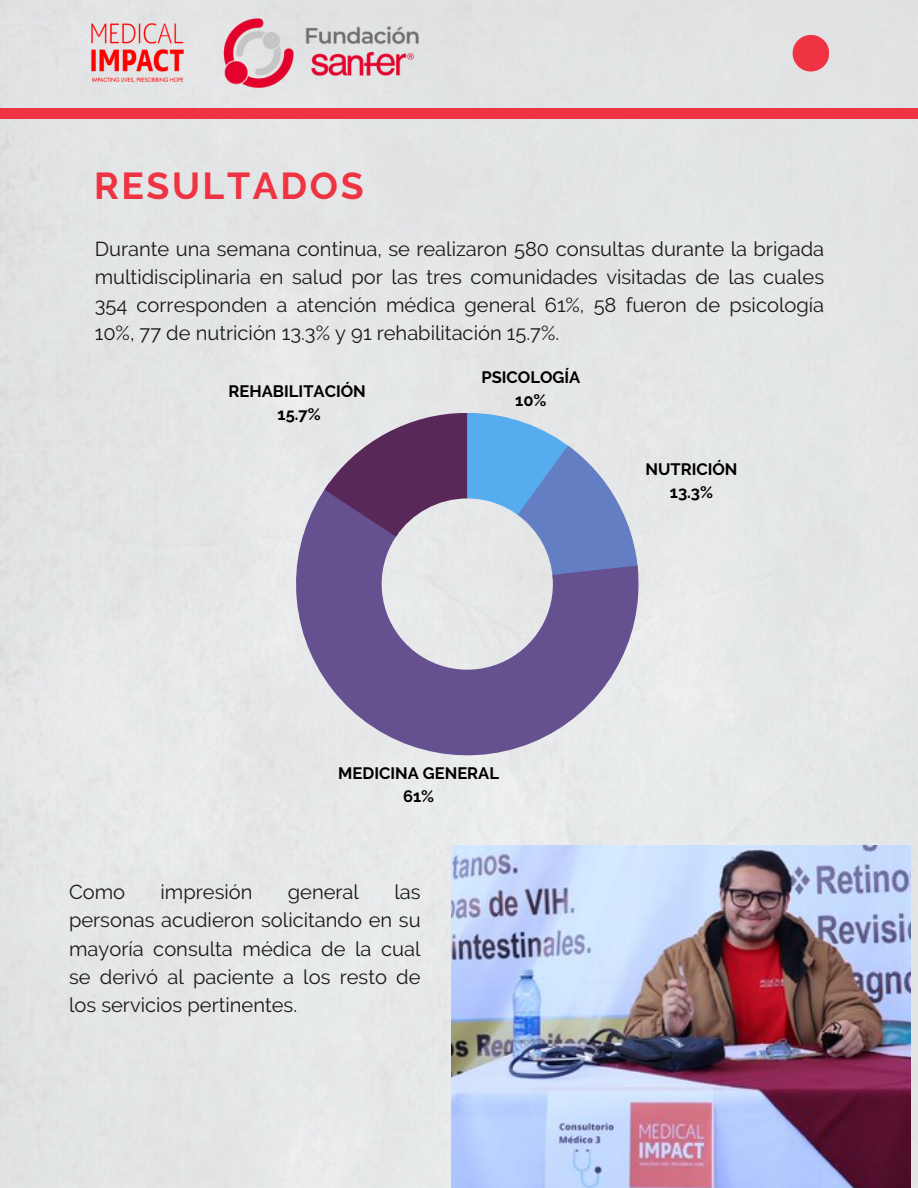
<style>
.page{position:relative;width:918px;height:1188px;background:#e4e5e6}
.page>*{position:absolute;margin:0;border:0;box-sizing:border-box;transform-origin:0 0}
.t1{font:700 37.35px "Raleway";letter-spacing:.07em;color:#ef3342}
.t2{font:20.1px/28.2px "Raleway";color:#191919;text-align:justify}
.t3{font:700 16.5px "Raleway";color:#000}
</style>
<div class="page">
<div style="left:0;top:108px;width:918px;height:10px;background:#ef3342"></div>
<img style="left:452px;top:846px;width:459px;height:342px">
<img style="left:89px;top:23px;width:97px;height:61px">
<svg style="left:793px;top:35px;width:36px;height:37px"></svg>
<svg style="left:296px;top:483px;width:343px;height:272px;background:#9b91b5"></svg>
<svg style="left:325px;top:413px;width:313px;height:166px;background:#9195bb"></svg>
<img style="left:217px;top:17px;width:204px;height:72px">
<p class="t1" style="left:94px;top:164px;width:271px">RESULTADOS</p>
<p class="t2" style="left:95px;top:234px;width:731px">Durante una semana continua, se realizaron 580 consultas durante la brigada multidisciplinaria en salud por las tres comunidades visitadas de las cuales 354 corresponden a atención médica general 61%, 58 fueron de psicología 10%, 77 de nutrición 13.3% y 91 rehabilitación 15.7%.</p>
<p class="t3" style="left:229px;top:382px;width:139px">REHABILITACIÓN</p>
<p class="t3" style="left:278px;top:404px;width:45px">15.7%</p>
<p class="t3" style="left:481px;top:367px;width:100px">PSICOLOGÍA</p>
<p class="t3" style="left:515px;top:390px;width:33px">10%</p>
<p class="t3" style="left:645px;top:460px;width:94px">NUTRICIÓN</p>
<p class="t3" style="left:670px;top:483px;width:45px">13.3%</p>
<p class="t3" style="left:338px;top:763px;width:162px">MEDICINA GENERAL</p>
<p class="t3" style="left:403px;top:786px;width:33px">61%</p>
<p class="t2" style="left:69px;top:878px;width:353px;text-indent:325px">las personas acudieron solicitando en su mayoría consulta médica de la cual se derivó al paciente a los resto de los servicios pertinentes.</p>
<p class="t2" style="left:69px;top:878px;width:58px">Como</p>
<p class="t2" style="left:161px;top:878px;width:94px">impresión</p>
<p class="t2" style="left:288px;top:878px;width:73px">general</p>
</div>
